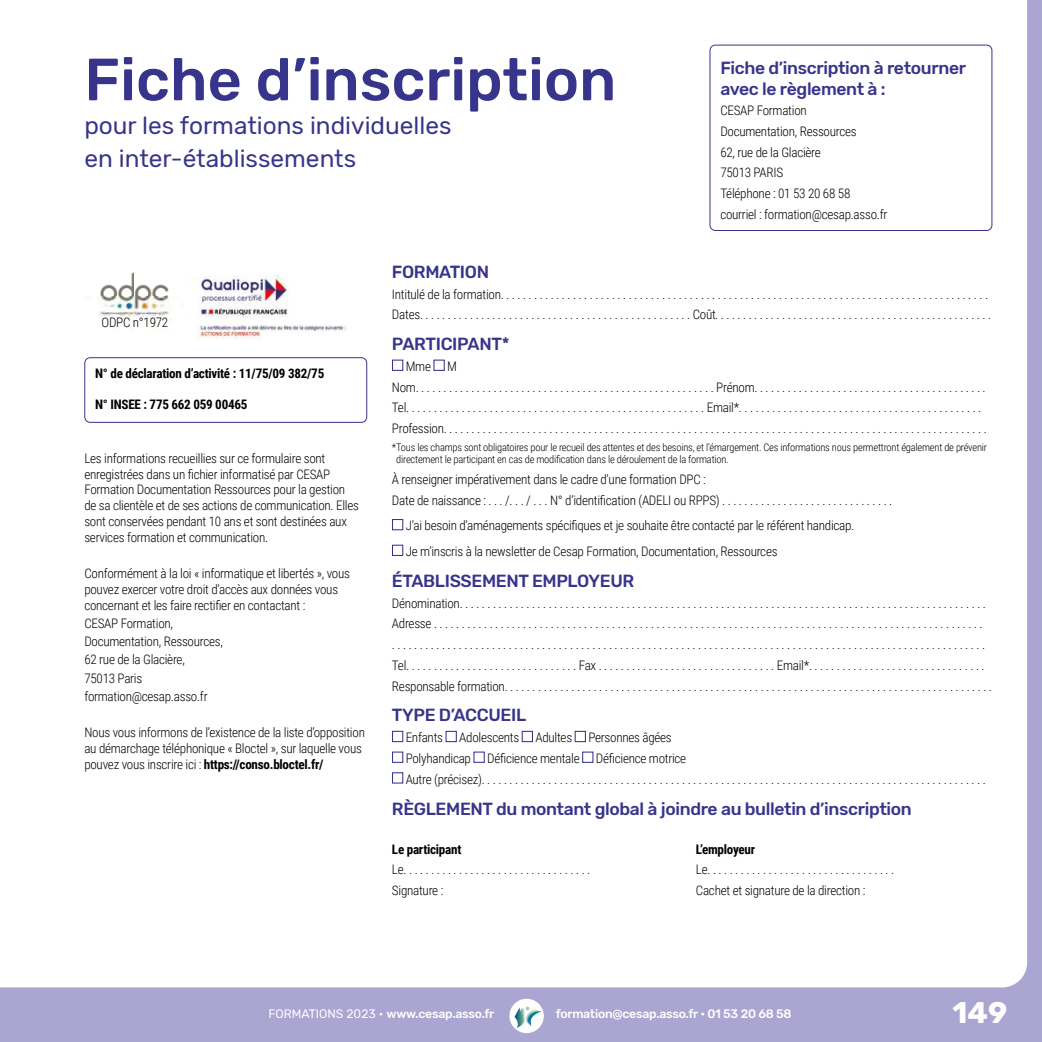
<style>
.page{position:relative;width:1042px;height:1042px;background:#aba5d2}
.page>*{position:absolute;margin:0;border:0;box-sizing:border-box;transform-origin:0 0}
.t1{font:500 59.5px "Rubik";color:#37348b}
.t2{font:700 29.75px "Rubik";color:#fff}
.t3{font:24.5px/33.2px "Rubik";color:#37348b}
.t4{font:500 17.5px/21px "Rubik";letter-spacing:-.02em;color:#37348b}
.t5{font:300 13.12px/20.7px "Roboto Condensed";letter-spacing:-.02em;color:#000}
.t6{font:700 13.12px "Roboto Condensed";letter-spacing:-.02em;color:#000}
.t7{font:500 12.25px "Rubik";letter-spacing:-.02em;color:#fff}
.t8{font:300 10.5px/12.6px "Roboto Condensed";letter-spacing:-.02em;color:#000}
.s1{font-weight:700}
.s2{font-weight:400}
</style>
<div class="page">
<div style="left:0;top:0;width:1027px;height:987px;background:#fff"></div>
<div style="left:709px;top:45px;width:283px;height:186px;border:1px solid #37348b;border-radius:5px"></div>
<div style="left:392px;top:359px;width:11px;height:12px;border:1px solid #37348b"></div>
<div style="left:433px;top:359px;width:12px;height:12px;border:1px solid #37348b"></div>
<div style="left:392px;top:519px;width:11px;height:11px;border:1px solid #37348b"></div>
<div style="left:392px;top:545px;width:11px;height:11px;border:1px solid #37348b"></div>
<div style="left:392px;top:731px;width:11px;height:11px;border:1px solid #37348b"></div>
<div style="left:445px;top:731px;width:12px;height:11px;border:1px solid #37348b"></div>
<div style="left:522px;top:731px;width:11px;height:11px;border:1px solid #37348b"></div>
<div style="left:574px;top:731px;width:12px;height:11px;border:1px solid #37348b"></div>
<div style="left:392px;top:751px;width:11px;height:12px;border:1px solid #37348b"></div>
<div style="left:473px;top:751px;width:12px;height:12px;border:1px solid #37348b"></div>
<div style="left:582px;top:751px;width:11px;height:12px;border:1px solid #37348b"></div>
<div style="left:392px;top:772px;width:11px;height:11px;border:1px solid #37348b"></div>
<div style="left:84px;top:357px;width:283px;height:66px;border:1px solid #37348b;border-radius:5px"></div>
<img style="left:191px;top:276px;width:179px;height:64px">
<img style="left:84px;top:261px;width:100px;height:70px">
<div style="left:509px;top:999px;width:35px;height:34px;background:#fff;border-radius:50%"></div>
<svg style="left:514px;top:1006px;width:29px;height:22px"></svg>
<h1 class="t1" style="left:84px;top:45px;width:533px">Fiche d’inscription</h1>
<h3 class="t3" style="left:84px;top:109px;width:369px">pour les formations individuelles en inter-établissements</h3>
<h3 class="t4" style="left:720px;top:57px;width:247px">Fiche d’inscription à retourner avec le règlement à :</h3>
<p class="t5" style="left:720px;top:100px;width:169px">CESAP Formation<br>Documentation, Ressources<br>62, rue de la Glacière<br>75013 PARIS<br>Téléphone : 01 53 20 68 58 courriel : formation@cesap.asso.fr</p>
<p class="t5" style="left:102px;top:312px;width:68px">ODPC n°1972</p>
<p class="t6" style="left:95px;top:364px;width:231px">N° de déclaration d’activité : 11/75/09 382/75</p>
<p class="t6" style="left:95px;top:395px;width:154px">N° INSEE : 775 662 059 00465</p>
<p class="t5" style="left:84px;top:450px;width:276px;line-height:15.8px">Les informations recueillies sur ce formulaire sont enregistrées dans un fichier informatisé par CESAP Formation Documentation Ressources pour la gestion de sa clientèle et de ses actions de communication. Elles sont conservées pendant 10 ans et sont destinées aux services formation et communication.</p>
<p class="t5" style="left:84px;top:565px;width:267px;line-height:15.8px">Conformément à la loi « informatique et libertés », vous pouvez exercer votre droit d’accès aux données vous concernant et les faire rectifier en contactant :</p>
<p class="t5" style="left:84px;top:613px;width:140px;line-height:18.2px">CESAP Formation,<br>Documentation, Ressources,<br>62 rue de la Glacière,<br>75013 Paris formation@cesap.asso.fr</p>
<p class="t5" style="left:84px;top:724px;width:282px;line-height:15.8px">Nous vous informons de l’existence de la liste d’opposition au démarchage téléphonique « Bloctel », sur laquelle vous pouvez vous inscrire ici : <span class="s1">https://conso.bloctel.fr/</span></p>
<h3 class="t4" style="left:392px;top:262px;width:99px">FORMATION</h3>
<p class="t5" style="left:392px;top:283px;width:601px">Intitulé de la formation. . . . . . . . . . . . . . . . . . . . . . . . . . . . . . . . . . . . . . . . . . . . . . . . . . . . . . . . . . . . . . . . . . . . . . . . . . . . . . . . . . . . . . . .<br>Dates. . . . . . . . . . . . . . . . . . . . . . . . . . . . . . . . . . . . . . . . . . . . . . . . . Coût. . . . . . . . . . . . . . . . . . . . . . . . . . . . . . . . . . . . . . . . . . . . . . . . . .</p>
<h3 class="t4" style="left:392px;top:334px;width:119px">PARTICIPANT*</h3>
<p class="t5" style="left:392px;top:355px;width:596px;text-indent:14px">Mme M<br>Nom. . . . . . . . . . . . . . . . . . . . . . . . . . . . . . . . . . . . . . . . . . . . . . . . . . . . . . Prénom. . . . . . . . . . . . . . . . . . . . . . . . . . . . . . . . . . . . . . . . . .<br>Tel. . . . . . . . . . . . . . . . . . . . . . . . . . . . . . . . . . . . . . . . . . . . . . . . . . . . . . Email*. . . . . . . . . . . . . . . . . . . . . . . . . . . . . . . . . . . . . . . . . . . .<br>Profession. . . . . . . . . . . . . . . . . . . . . . . . . . . . . . . . . . . . . . . . . . . . . . . . . . . . . . . . . . . . . . . . . . . . . . . . . . . . . . . . . . . . . . . . . . . . . . . . . .</p>
<p class="t8" style="left:396px;top:440px;width:592px;text-indent:-4px">*Tous les champs sont obligatoires pour le recueil des attentes et des besoins, et l’émargement. Ces informations nous permettront également de prévenir directement le participant en cas de modification dans le déroulement de la formation.</p>
<p class="t5" style="left:392px;top:468px;width:502px">À renseigner impérativement dans le cadre d’une formation DPC :<br>Date de naissance : . . . /. . . / . . . N° d’identification (ADELI ou RPPS) . . . . . . . . . . . . . . . . . . . . . . . . . . . . . . .</p>
<p class="t5" style="left:406px;top:512px;width:450px;line-height:25.7px">J’ai besoin d’aménagements spécifiques et je souhaite être contacté par le référent handicap.<br>Je m’inscris à la newsletter de Cesap Formation, Documentation, Ressources</p>
<h3 class="t4" style="left:392px;top:571px;width:244px">ÉTABLISSEMENT EMPLOYEUR</h3>
<p class="t5" style="left:392px;top:592px;width:601px">Dénomination. . . . . . . . . . . . . . . . . . . . . . . . . . . . . . . . . . . . . . . . . . . . . . . . . . . . . . . . . . . . . . . . . . . . . . . . . . . . . . . . . . . . . . . . . . . . . . .<br>Adresse . . . . . . . . . . . . . . . . . . . . . . . . . . . . . . . . . . . . . . . . . . . . . . . . . . . . . . . . . . . . . . . . . . . . . . . . . . . . . . . . . . . . . . . . . . . . . . . . . . .<br>. . . . . . . . . . . . . . . . . . . . . . . . . . . . . . . . . . . . . . . . . . . . . . . . . . . . . . . . . . . . . . . . . . . . . . . . . . . . . . . . . . . . . . . . . . . . . . . . . . . . . . . . . . .<br>Tel. . . . . . . . . . . . . . . . . . . . . . . . . . . . . . . Fax . . . . . . . . . . . . . . . . . . . . . . . . . . . . . . . . Email*. . . . . . . . . . . . . . . . . . . . . . . . . . . . . . . .<br>Responsable formation. . . . . . . . . . . . . . . . . . . . . . . . . . . . . . . . . . . . . . . . . . . . . . . . . . . . . . . . . . . . . . . . . . . . . . . . . . . . . . . . . . . . . . . .</p>
<h3 class="t4" style="left:392px;top:705px;width:136px">TYPE D’ACCUEIL</h3>
<p class="t5" style="left:406px;top:726px;width:581px">Enfants Adolescents Adultes Personnes âgées<br>Polyhandicap Déficience mentale Déficience motrice<br>Autre (précisez). . . . . . . . . . . . . . . . . . . . . . . . . . . . . . . . . . . . . . . . . . . . . . . . . . . . . . . . . . . . . . . . . . . . . . . . . . . . . . . . . . . . . . . . . . .</p>
<h3 class="t4" style="left:392px;top:798px;width:521px">RÈGLEMENT du montant global à joindre au bulletin d’inscription</h3>
<p class="t6" style="left:392px;top:840px;width:71px">Le participant</p>
<p class="t5" style="left:392px;top:859px;width:200px">Le. . . . . . . . . . . . . . . . . . . . . . . . . . . . . . . . . .<br>Signature :</p>
<p class="t6" style="left:696px;top:840px;width:61px">L’employeur</p>
<p class="t5" style="left:696px;top:859px;width:200px">Le. . . . . . . . . . . . . . . . . . . . . . . . . . . . . . . . . .<br>Cachet et signature de la direction :</p>
<p class="t7" style="left:268px;top:1007px;width:228px"><span class="s2">FORMATIONS 2023 •</span> www.cesap.asso.fr</p>
<p class="t7" style="left:556px;top:1007px;width:237px">formation@cesap.asso.fr • 01 53 20 68 58</p>
<h2 class="t2" style="left:952px;top:995px;width:56px">149</h2>
</div>
